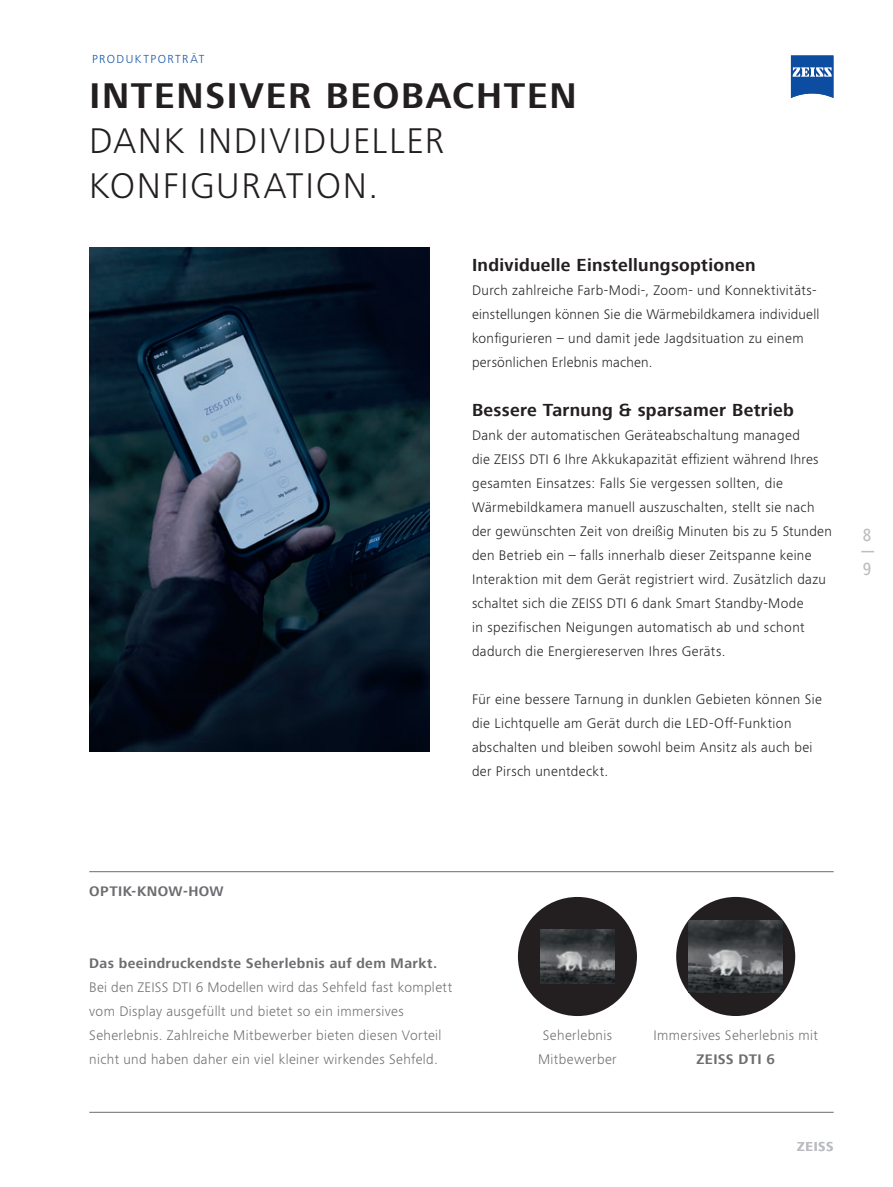
<style>
.page{position:relative;width:893px;height:1187px;background:#fff}
.page>*{position:absolute;margin:0;border:0;box-sizing:border-box;transform-origin:0 0}
.t1{font:300 36.75px/45px "ZEISS Frutiger Next W1 G";letter-spacing:.045em;color:#231f20}
.t2{font:700 36.75px "ZEISS Frutiger Next W1 G";letter-spacing:.045em;color:#231f20}
.t3{font:700 18px "ZEISS Frutiger Next W1 G";letter-spacing:.015em;color:#231f20}
.t4{font:500 condensed 18px "ZEISS Frutiger Next W1 G";color:#bcbdc0}
.t5{font:300 14.25px/24px "ZEISS Frutiger Next W1 G";letter-spacing:.025em;color:#231f20}
.t6{font:300 14.25px/24px "ZEISS Frutiger Next W1 G";letter-spacing:.025em;color:#6c6d70}
.t7{font:700 14.25px "ZEISS Frutiger Next W1 G";letter-spacing:.03em;color:#6c6d70}
.t8{font:700 13.35px "ZEISS Frutiger Next W1 G";letter-spacing:.055em;color:#bcbdc0}
.t9{font:300 12px "ZEISS Frutiger Next W1 G";letter-spacing:.12em;color:#0d4da1}
</style>
<div class="page">
<div style="left:676px;top:896px;width:119px;height:119px;background:#231f20;border-radius:50%"></div>
<img style="left:689px;top:920px;width:93px;height:72px">
<div style="left:518px;top:896px;width:119px;height:119px;background:#231f20;border-radius:50%"></div>
<img style="left:541px;top:929px;width:73px;height:54px">
<img style="left:89px;top:247px;width:340px;height:504px">
<hr style="left:89px;top:871px;width:383px;height:1px;background:#6c6d70">
<hr style="left:472px;top:871px;width:362px;height:1px;background:#6c6d70">
<hr style="left:89px;top:1111px;width:383px;height:1px;background:#6c6d70">
<hr style="left:472px;top:1111px;width:362px;height:1px;background:#6c6d70">
<svg style="left:861px;top:551px;width:13px;height:1px"></svg>
<svg style="left:791px;top:55px;width:42px;height:43px;background:#3b6fb3"></svg>
<p class="t9" style="left:92px;top:51px;width:114px">PRODUKTPORTRÄT</p>
<h1 class="t2" style="left:90px;top:75px;width:488px">INTENSIVER BEOBACHTEN</h1>
<h1 class="t1" style="left:89px;top:116px;width:357px">DANK INDIVIDUELLER<br>KONFIGURATION.</h1>
<p class="t3" style="left:472px;top:255px;width:285px">Individuelle Einstellungsoptionen</p>
<p class="t5" style="left:472px;top:278px;width:349px">Durch zahlreiche Farb-Modi-, Zoom- und Konnektivitäts&shy;einstellungen können Sie die Wärmebildkamera individuell konfigurieren – und damit jede Jagdsituation zu einem persönlichen Erlebnis machen.</p>
<p class="t3" style="left:472px;top:399px;width:323px">Bessere Tarnung &amp; sparsamer Betrieb</p>
<p class="t5" style="left:472px;top:422px;width:361px">Dank der automatischen Geräteabschaltung managed<br>die ZEISS DTI 6 Ihre Akkukapazität effizient während Ihres gesamten Einsatzes: Falls Sie vergessen sollten, die Wärmebildkamera manuell auszuschalten, stellt sie nach der gewünschten Zeit von dreißig Minuten bis zu 5 Stunden den Betrieb ein – falls innerhalb dieser Zeitspanne keine Interaktion mit dem Gerät registriert wird. Zusätzlich dazu schaltet sich die ZEISS DTI 6 dank Smart Standby-Mode<br>in spezifischen Neigungen automatisch ab und schont dadurch die Energiereserven Ihres Geräts.</p>
<p class="t5" style="left:472px;top:686px;width:351px">Für eine bessere Tarnung in dunklen Gebieten können Sie die Lichtquelle am Gerät durch die LED-Off-Funktion abschalten und bleiben sowohl beim Ansitz als auch bei der Pirsch unentdeckt.</p>
<p class="t4" style="left:863px;top:524px;width:10px">8</p>
<p class="t4" style="left:863px;top:558px;width:10px">9</p>
<p class="t7" style="left:89px;top:882px;width:136px">OPTIK-KNOW-HOW</p>
<p class="t7" style="left:89px;top:954px;width:349px">Das beeindruckendste Seherlebnis auf dem Markt.</p>
<p class="t6" style="left:89px;top:974px;width:364px">Bei den ZEISS DTI 6 Modellen wird das Sehfeld fast komplett vom Display ausgefüllt und bietet so ein immersives Seherlebnis. Zahlreiche Mitbewerber bieten diesen Vorteil nicht und haben daher ein viel kleiner wirkendes Sehfeld.</p>
<p class="t6" style="left:538px;top:1022px;width:80px;text-align:center">Seherlebnis<br>Mitbewerber</p>
<p class="t6" style="left:653px;top:1022px;width:166px">Immersives Seherlebnis mit</p>
<p class="t7" style="left:696px;top:1050px;width:80px">ZEISS DTI 6</p>
<p class="t8" style="left:797px;top:1139px;width:38px">ZEISS</p>
</div>
